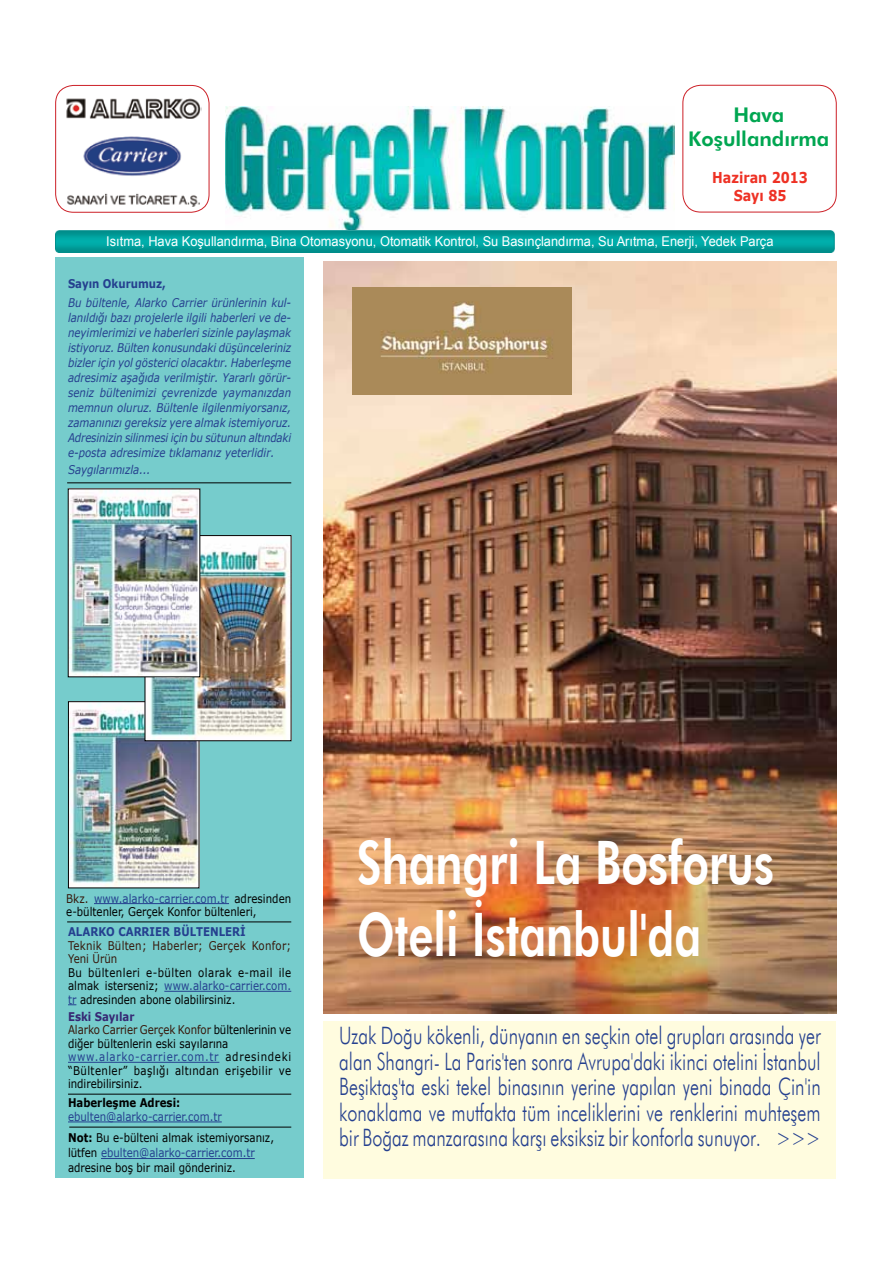
<style>
.page{position:relative;width:893px;height:1263px;background:#fff}
.page>*{position:absolute;margin:0;border:0;box-sizing:border-box;transform-origin:0 0}
.t1{font:800 60px/72px "Futura BT";color:#fff;scale:.73 1}
.t2{font:300 24px/25.5px "Futura BT";color:#25408f;text-align:justify;scale:.75 1}
.t3{font:800 20.25px/24.3px "Futura BT";color:#00a651;text-align:center}
.t4{font:700 15px/18px "Verdana";color:#ee3124;text-align:center;scale:.85 1}
.t5{font:13.5px "Arial";color:#fff;scale:.95 1}
.t6{font:italic 12px/15px "Verdana";color:#25408f;text-align:justify;scale:.85 1}
.t7{font:12px/13.5px "Verdana";color:#000;scale:.85 1}
.t8{font:12px/13.5px "Verdana";letter-spacing:.025em;color:#37180b;scale:.85 1}
.t9{font:700 12px "Verdana";color:#25408f;scale:.85 1}
.t10{font:12px "Verdana";color:#25408f;scale:.85 1}
.t11{font:700 12px "Verdana";color:#000;scale:.85 1}
.s1{color:#37180b}
.s2{color:#25408f}
.s3{font-weight:700;color:#372874}
.s4{font-weight:700}
</style>
<div class="page">
<img style="left:323px;top:261px;width:513px;height:752px">
<div style="left:682px;top:85px;width:155px;height:127px;border:1px solid #cc2027;border-radius:18px"></div>
<div style="left:55px;top:257px;width:249px;height:921px;background:#76cccc"></div>
<img style="left:225px;top:106px;width:449px;height:125px">
<hr style="left:68px;top:1121px;width:154px;height:1px;background:#25408f">
<hr style="left:68px;top:1094px;width:223px;height:1px;background:#000">
<hr style="left:164px;top:991px;width:127px;height:1px;background:#25408f">
<hr style="left:68px;top:1062px;width:151px;height:1px;background:#25408f">
<hr style="left:67px;top:922px;width:224px;height:1px;background:#000">
<hr style="left:69px;top:1127px;width:222px;height:1px;background:#000">
<img style="left:66px;top:98px;width:136px;height:108px">
<div style="left:55px;top:85px;width:154px;height:128px;border:1px solid #cc2027;border-radius:18px"></div>
<hr style="left:101px;top:1158px;width:154px;height:1px;background:#25408f">
<hr style="left:67px;top:483px;width:224px;height:1px;background:#000">
<img style="left:55px;top:231px;width:779px;height:22px">
<div style="left:323px;top:1020px;width:513px;height:158px;background:#fffcdf"></div>
<hr style="left:94px;top:903px;width:135px;height:1px;background:#25408f">
<img style="left:70px;top:703px;width:127px;height:183px">
<div style="left:68px;top:701px;width:131px;height:187px;border:1px solid #000"></div>
<img style="left:147px;top:537px;width:142px;height:202px">
<img style="left:70px;top:491px;width:128px;height:184px">
<img style="left:353px;top:287px;width:219px;height:107px">
<h3 class="t3" style="left:688px;top:102px;width:142px">Hava<br>Koşullandırma</h3>
<p class="t4" style="left:712px;top:168px;width:114px">Haziran 2013<br>Sayı 85</p>
<p class="t5" style="left:106px;top:233px;width:704px">Isıtma, Hava Koşullandırma, Bina Otomasyonu, Otomatik Kontrol, Su Basınçlandırma, Su Arıtma, Enerji, Yedek Parça</p>
<p class="t9" style="left:68px;top:276px;width:117px">Sayın Okurumuz,</p>
<p class="t6" style="left:68px;top:295px;width:264px">Bu bültenle, Alarko Carrier ürünlerinin kul&shy;lanıldığı bazı projelerle ilgili haberleri ve de&shy;neyimlerimizi ve haberleri sizinle paylaşmak istiyoruz. Bülten konusundaki düşünceleriniz bizler için yol gösterici olacaktır. Haberleşme adresimiz aşağıda verilmiştir. Yararlı görür&shy;seniz bültenimizi çevrenizde yaymanızdan memnun oluruz. Bültenle ilgilenmiyorsanız, zamanınızı gereksiz yere almak istemiyoruz.<br>Adresinizin silinmesi için bu sütunun altındaki e-posta adresimize tıklamanız yeterlidir.</p>
<p class="t6" style="left:68px;top:462px;width:99px">Saygılarımızla...</p>
<p class="t7" style="left:66px;top:891px;width:266px"><span class="s1">Bkz.</span> <span class="s2">www.alarko-carrier.com.tr</span> adresinden e-bültenler, Gerçek Konfor bültenleri,</p>
<p class="t9" style="left:68px;top:924px;width:211px">ALARKO CARRIER BÜLTENLERİ</p>
<p class="t8" style="left:68px;top:938px;width:264px">Teknik Bülten; Haberler; Gerçek Konfor;<br>Yeni Ürün</p>
<p class="t7" style="left:68px;top:965px;width:264px;text-align:justify">Bu bültenleri e-bülten olarak e-mail ile almak isterseniz; <span class="s2">www.alarko-carrier.com. tr</span> adresinden abone olabilirsiniz.</p>
<p class="t7" style="left:68px;top:1009px;width:264px"><span class="s3">Eski Sayılar<br></span><span class="s1">Alarko Carrier Gerçek Konfor</span> bültenlerinin ve diğer bültenlerin eski sayılarına <span class="s2">www.alarko-carrier.com.tr</span> adresindeki “Bültenler” başlığı altından erişebilir ve indirebilirsiniz.</p>
<p class="t11" style="left:68px;top:1095px;width:134px">Haberleşme Adresi:</p>
<p class="t10" style="left:68px;top:1109px;width:182px">ebulten@alarko-carrier.com.tr</p>
<p class="t7" style="left:68px;top:1130px;width:244px;line-height:15px"><span class="s4">Not:</span> Bu e-bülteni almak istemiyorsanız, lütfen <span class="s2">ebulten@alarko-carrier.com.tr </span>adresine boş bir mail gönderiniz.</p>
<h1 class="t1" style="left:357px;top:826px;width:573px">Shangri La Bosforus<br>Oteli İstanbul'da</h1>
<p class="t2" style="left:339px;top:1023px;width:644px">Uzak Doğu kökenli, dünyanın en seçkin otel grupları arasında yer alan Shangri- La Paris'ten sonra Avrupa'daki ikinci otelini İstanbul Beşiktaş'ta eski tekel binasının yerine yapılan yeni binada Çin'in konaklama ve mutfakta tüm inceliklerini ve renklerini muhteşem bir Boğaz manzarasına karşı eksiksiz bir konforla sunuyor. &gt;&gt;&gt;</p>
</div>
